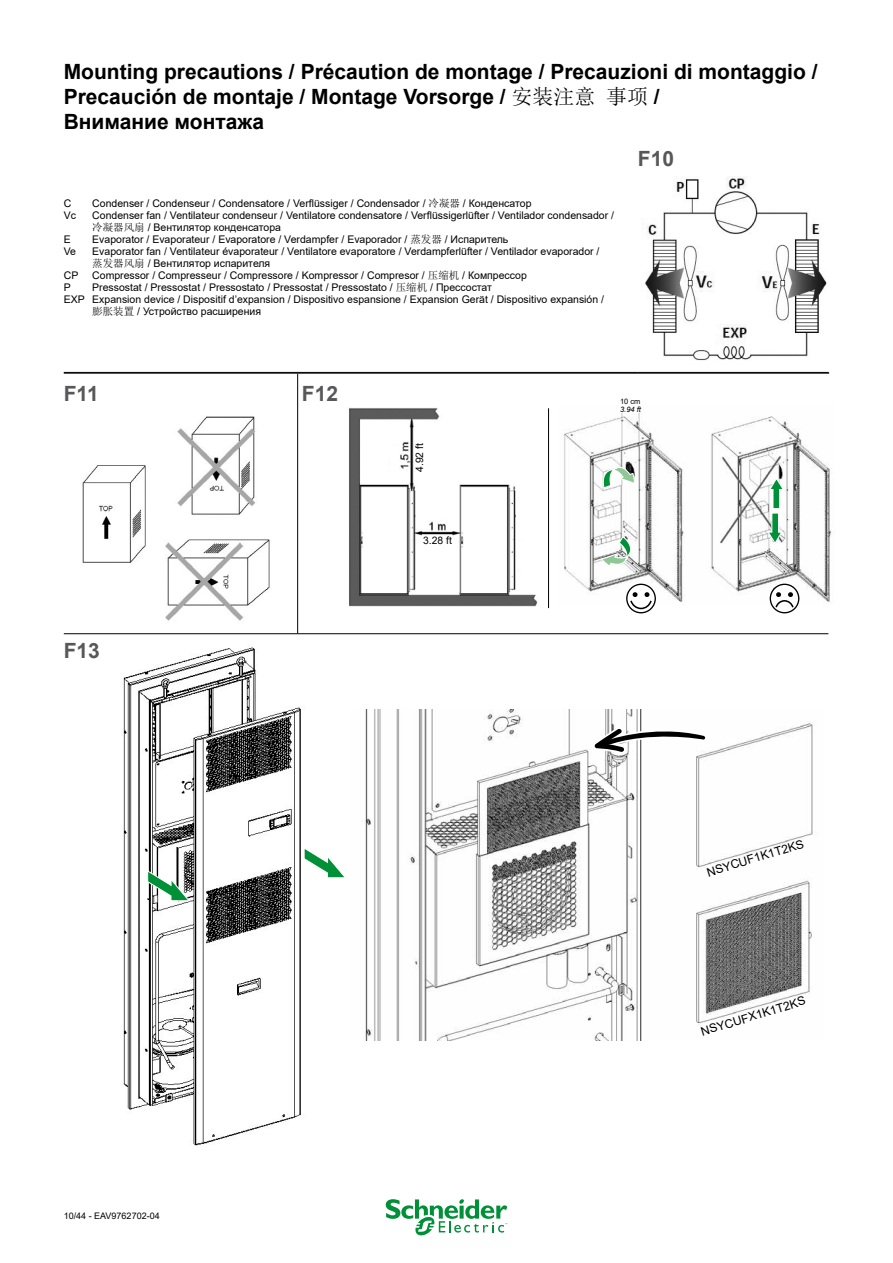
<style>
.page{position:relative;width:893px;height:1263px;background:#fff}
.page>*{position:absolute;margin:0;border:0;box-sizing:border-box;transform-origin:0 0}
.t1{font:700 21px/25.2px "Arial";color:#000}
.t2{font:700 21px "Arial";color:#58585a}
.t3{font:12px "Arial";color:#000}
.t4{font:10.5px/12px "Arial";color:#000}
.t5{font:10.35px "Arial";color:#000}
.t6{font:9px "Arial";color:#000}
.t7{font:italic 7.5px "Arial";color:#000}
.t8{font:7.5px "Arial";color:#000}
.s1{font-family:"Sim Sun";font-weight:400}
.s2{font-family:"Sim Sun"}
</style>
<div class="page">
<svg style="left:386px;top:1199px;width:121px;height:36px"></svg>
<hr style="left:64px;top:633px;width:764px;height:1px;background:#000">
<hr style="left:64px;top:372px;width:574px;height:1px;background:#000">
<hr style="left:638px;top:372px;width:191px;height:1px;background:#000">
<img style="left:645px;top:177px;width:182px;height:184px">
<hr style="left:64px;top:373px;width:234px;height:1px;background:#000">
<hr style="left:298px;top:373px;width:531px;height:1px;background:#000">
<hr style="left:297px;top:373px;width:1px;height:260px;background:#000">
<img style="left:82px;top:416px;width:188px;height:205px">
<img style="left:349px;top:408px;width:189px;height:199px">
<img style="left:564px;top:413px;width:268px;height:189px">
<hr style="left:548px;top:408px;width:1px;height:200px;background:#000">
<svg style="left:603px;top:467px;width:32px;height:21px"></svg>
<svg style="left:601px;top:536px;width:36px;height:35px"></svg>
<svg style="left:768px;top:478px;width:16px;height:66px"></svg>
<img style="left:123px;top:647px;width:178px;height:499px">
<img style="left:365px;top:709px;width:448px;height:331px">
<svg style="left:147px;top:870px;width:43px;height:31px"></svg>
<svg style="left:304px;top:848px;width:40px;height:30px"></svg>
<svg style="left:591px;top:720px;width:115px;height:36px"></svg>
<svg style="left:770px;top:584px;width:29px;height:29px"></svg>
<svg style="left:626px;top:584px;width:30px;height:29px"></svg>
<h1 class="t1" style="left:64px;top:59px;width:755px">Mounting precautions / Précaution de montage / Precauzioni di montaggio /<br>Precaución de montaje / Montage Vorsorge / <span class="s1">安装注意 事项</span> /<br>Внимание монтажа</h1>
<p class="t4" style="left:64px;top:197px;width:9px">C</p>
<p class="t4" style="left:92px;top:197px;width:441px">Condenser / Condenseur / Condensatore / Verflüssiger / Condensador / <span class="s2">冷凝器</span> / Конденсатор</p>
<p class="t4" style="left:64px;top:209px;width:14px">Vc</p>
<p class="t4" style="left:92px;top:209px;width:523px">Condenser fan / Ventilateur condenseur / Ventilatore condensatore / Verflüssigerlüfter / Ventilador condensador /<span class="s2">冷凝器风扇</span> / Вентилятор конденсатора</p>
<p class="t4" style="left:64px;top:233px;width:9px">E</p>
<p class="t4" style="left:92px;top:233px;width:418px">Evaporator / Evaporateur / Evaporatore / Verdampfer / Evaporador / <span class="s2">蒸发器</span> / Испаритель</p>
<p class="t4" style="left:64px;top:245px;width:14px">Ve</p>
<p class="t4" style="left:92px;top:245px;width:509px">Evaporator fan / Ventilateur évaporateur / Ventilatore evaporatore / Verdampferlüfter / Ventilador evaporador /<span class="s2">蒸发器风扇</span> / Вентилятор испарителя</p>
<p class="t4" style="left:64px;top:269px;width:16px">CP</p>
<p class="t4" style="left:92px;top:269px;width:436px">Compressor / Compresseur / Compressore / Kompressor / Compresor / <span class="s2">压缩机</span> / Компрессор</p>
<p class="t4" style="left:64px;top:281px;width:9px">P</p>
<p class="t4" style="left:92px;top:281px;width:401px">Pressostat / Pressostat / Pressostato / Pressostat / Pressostato / <span class="s2">压缩机</span> / Прессостат</p>
<p class="t4" style="left:64px;top:293px;width:542px">EXP Expansion device / Dispositif d’expansion / Dispositivo espansione / Expansion Gerät / Dispositivo expansión /</p>
<p class="t4" style="left:92px;top:305px;width:170px"><span class="s2">膨胀装置</span> / Устройство расширения</p>
<h1 class="t2" style="left:638px;top:144px;width:38px">F10</h1>
<h1 class="t2" style="left:64px;top:379px;width:37px">F11</h1>
<h1 class="t2" style="left:302px;top:379px;width:38px">F12</h1>
<h1 class="t2" style="left:64px;top:635px;width:38px">F13</h1>
<p class="t5" style="left:412px;top:472px;width:30px;rotate:-90deg">4.92 ft</p>
<p class="t5" style="left:423px;top:533px;width:30px">3.28 ft</p>
<p class="t6" style="left:64px;top:1209px;width:97px">10/44 - EAV9762702-04</p>
<p class="t8" style="left:620px;top:396px;width:22px">10 cm</p>
<p class="t7" style="left:620px;top:404px;width:22px">3.94 ft</p>
<p class="t3" style="left:705px;top:865px;width:102px;rotate:-17deg">NSYCUF1K1T2KS</p>
<p class="t3" style="left:699px;top:1024px;width:110px;rotate:-17deg">NSYCUFX1K1T2KS</p>
</div>
